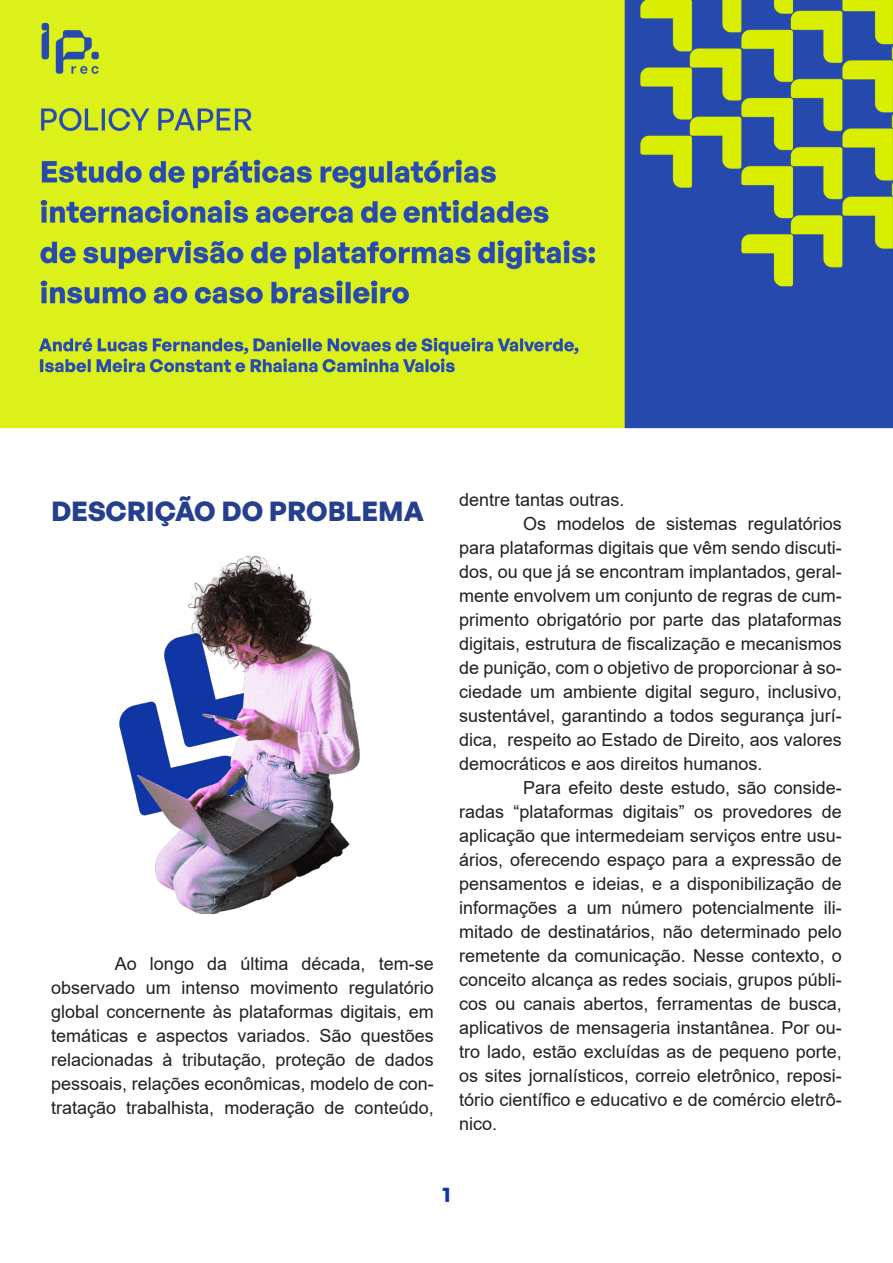
<style>
.page{position:relative;width:893px;height:1263px;background:#fff}
.page>*{position:absolute;margin:0;border:0;box-sizing:border-box;transform-origin:0 0}
.TITULO{font:700 27px "General Sans";color:#253f8e}
.t1{font:700 21px "General Sans";color:#0f36a5}
.CORPO{font:18px/24px "Arial";color:#231f20;text-align:justify}
</style>
<div class="page">
<img style="left:119px;top:555px;width:241px;height:360px">
<img style="left:0;top:0;width:893px;height:429px">
<p class="TITULO" style="left:51px;top:493px;width:374px">DESCRIÇÃO DO PROBLEMA</p>
<p class="CORPO" style="left:51px;top:951px;width:384px;text-indent:64px">Ao longo da última década, tem-se observado um intenso movimento regulatório global concernente às plataformas digitais, em temáticas e aspectos variados. São questões relacionadas à tributação, proteção de dados pessoais, relações econômicas, modelo de con&shy;tratação trabalhista, moderação de conteúdo,</p>
<p class="CORPO" style="left:459px;top:488px;width:167px">dentre tantas outras.</p>
<p class="CORPO" style="left:459px;top:512px;width:384px;text-indent:64px">Os modelos de sistemas regulatórios para plataformas digitais que vêm sendo discuti&shy;dos, ou que já se encontram implantados, geral&shy;mente envolvem um conjunto de regras de cum&shy;primento obrigatório por parte das plataformas digitais, estrutura de fiscalização e mecanismos de punição, com o objetivo de proporcionar à so&shy;ciedade um ambiente digital seguro, inclusivo, sustentável, garantindo a todos segurança jurí&shy;dica, respeito ao Estado de Direito, aos valores democráticos e aos direitos humanos.</p>
<p class="CORPO" style="left:459px;top:776px;width:384px;text-indent:64px">Para efeito deste estudo, são conside&shy;radas “plataformas digitais” os provedores de aplicação que intermedeiam serviços entre usu&shy;ários, oferecendo espaço para a expressão de pensamentos e ideias, e a disponibilização de informações a um número potencialmente ili&shy;mitado de destinatários, não determinado pelo remetente da comunicação. Nesse contexto, o conceito alcança as redes sociais, grupos públi&shy;cos ou canais abertos, ferramentas de busca, aplicativos de mensageria instantânea. Por ou&shy;tro lado, estão excluídas as de pequeno porte, os sites jornalísticos, correio eletrônico, reposi&shy;tório científico e educativo e de comércio eletrô&shy;nico.</p>
<p class="t1" style="left:442px;top:1181px;width:10px">1</p>
</div>
